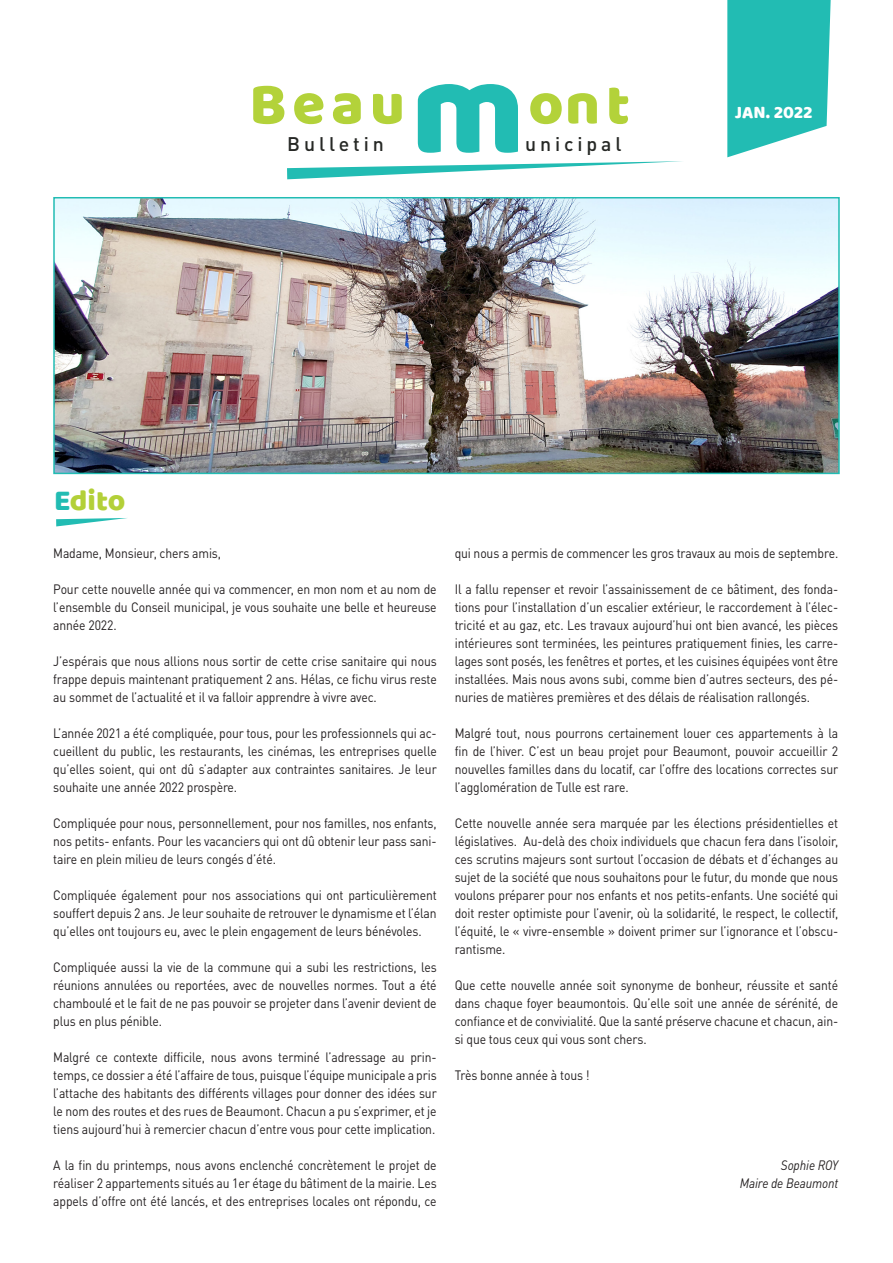
<style>
.page{position:relative;width:893px;height:1263px;background:#fff}
.page>*{position:absolute;margin:0;border:0;box-sizing:border-box;transform-origin:0 0}
.En-tête_-_Aligner_au{font:135px "Baloo";color:#22bcb3}
.En-tête_-_Aligner_au-2{font:60px "Baloo";letter-spacing:.1em;color:#b3d23a}
.t1{font:30px "Baloo";letter-spacing:-.005em;color:#b3d038}
.Sous-titre_-_Centrer{font:500 19.5px "DIN Pro";letter-spacing:.2em;color:#262825}
.t2{font:18px "Baloo";color:#fff}
.t3{font:13.5px/18px "DIN Pro";letter-spacing:-.01em;color:#231f20;text-align:justify;scale:.9 1}
.t4{font:italic 13.5px "DIN Pro";letter-spacing:-.01em;color:#231f20;scale:.9 1}
.s1{color:#22bcb3}
</style>
<div class="page">
<svg style="left:287px;top:161px;width:395px;height:18px"></svg>
<svg style="left:56px;top:518px;width:71px;height:8px"></svg>
<img style="left:56px;top:200px;width:781px;height:271px">
<div style="left:53px;top:197px;width:787px;height:277px;border:2px solid #22bcb3"></div>
<svg style="left:727px;top:0;width:104px;height:157px;background:#3cc4bc"></svg>
<p class="En-tête_-_Aligner_au-2" style="left:249px;top:67px;width:157px">Beau</p>
<p class="En-tête_-_Aligner_au" style="left:411px;top:26px;width:116px">m</p>
<p class="En-tête_-_Aligner_au-2" style="left:528px;top:67px;width:103px">ont</p>
<p class="Sous-titre_-_Centrer" style="left:287px;top:128px;width:98px">Bulletin</p>
<p class="Sous-titre_-_Centrer" style="left:525px;top:128px;width:98px">unicipal</p>
<p class="t2" style="left:735px;top:101px;width:79px">JAN. 2022</p>
<p class="t1" style="left:54px;top:482px;width:73px"><span class="s1">E</span>dito</p>
<p class="t3" style="left:53px;top:543px;width:188px">Madame, Monsieur, chers amis,</p>
<p class="t3" style="left:53px;top:579px;width:428px">Pour cette nouvelle année qui va commencer, en mon nom et au nom de l’ensemble du Conseil municipal, je vous souhaite une belle et heureuse année 2022.</p>
<p class="t3" style="left:53px;top:651px;width:428px">J’espérais que nous allions nous sortir de cette crise sanitaire qui nous frappe depuis maintenant pratiquement 2 ans. Hélas, ce fichu virus reste au sommet de l’actualité et il va falloir apprendre à vivre avec.</p>
<p class="t3" style="left:53px;top:723px;width:428px">L’année 2021 a été compliquée, pour tous, pour les professionnels qui ac&shy;cueillent du public, les restaurants, les cinémas, les entreprises quelle qu’elles soient, qui ont dû s’adapter aux contraintes sanitaires. Je leur souhaite une année 2022 prospère.</p>
<p class="t3" style="left:53px;top:813px;width:428px">Compliquée pour nous, personnellement, pour nos familles, nos enfants, nos petits- enfants. Pour les vacanciers qui ont dû obtenir leur pass sani&shy;taire en plein milieu de leurs congés d’été.</p>
<p class="t3" style="left:53px;top:885px;width:428px">Compliquée également pour nos associations qui ont particulièrement souffert depuis 2 ans. Je leur souhaite de retrouver le dynamisme et l’élan qu’elles ont toujours eu, avec le plein engagement de leurs bénévoles.</p>
<p class="t3" style="left:53px;top:957px;width:428px">Compliquée aussi la vie de la commune qui a subi les restrictions, les réunions annulées ou reportées, avec de nouvelles normes. Tout a été chamboulé et le fait de ne pas pouvoir se projeter dans l’avenir devient de plus en plus pénible.</p>
<p class="t3" style="left:53px;top:1047px;width:428px">Malgré ce contexte difficile, nous avons terminé l’adressage au prin&shy;temps, ce dossier a été l’affaire de tous, puisque l’équipe municipale a pris l’attache des habitants des différents villages pour donner des idées sur le nom des routes et des rues de Beaumont. Chacun a pu s’exprimer, et je tiens aujourd’hui à remercier chacun d’entre vous pour cette implication.</p>
<p class="t3" style="left:53px;top:1155px;width:428px">A la fin du printemps, nous avons enclenché concrètement le projet de réaliser 2 appartements situés au 1er étage du bâtiment de la mairie. Les appels d’offre ont été lancés, et des entreprises locales ont répondu, ce</p>
<p class="t3" style="left:455px;top:543px;width:428px">qui nous a permis de commencer les gros travaux au mois de septembre.</p>
<p class="t3" style="left:455px;top:579px;width:428px">Il a fallu repenser et revoir l’assainissement de ce bâtiment, des fonda&shy;tions pour l’installation d’un escalier extérieur, le raccordement à l’élec&shy;tricité et au gaz, etc. Les travaux aujourd’hui ont bien avancé, les pièces intérieures sont terminées, les peintures pratiquement finies, les carre&shy;lages sont posés, les fenêtres et portes, et les cuisines équipées vont être installées. Mais nous avons subi, comme bien d’autres secteurs, des pé&shy;nuries de matières premières et des délais de réalisation rallongés.</p>
<p class="t3" style="left:455px;top:723px;width:428px">Malgré tout, nous pourrons certainement louer ces appartements à la fin de l’hiver. C’est un beau projet pour Beaumont, pouvoir accueillir 2 nouvelles familles dans du locatif, car l’offre des locations correctes sur l’agglomération de Tulle est rare.</p>
<p class="t3" style="left:455px;top:813px;width:428px">Cette nouvelle année sera marquée par les élections présidentielles et législatives. Au-delà des choix individuels que chacun fera dans l’isoloir, ces scrutins majeurs sont surtout l’occasion de débats et d’échanges au sujet de la société que nous souhaitons pour le futur, du monde que nous voulons préparer pour nos enfants et nos petits-enfants. Une société qui doit rester optimiste pour l’avenir, où la solidarité, le respect, le collectif, l’équité, le « vivre-ensemble » doivent primer sur l’ignorance et l’obscu&shy;rantisme.</p>
<p class="t3" style="left:455px;top:975px;width:428px">Que cette nouvelle année soit synonyme de bonheur, réussite et santé dans chaque foyer beaumontois. Qu’elle soit une année de sérénité, de confiance et de convivialité. Que la santé préserve chacune et chacun, ain&shy;si que tous ceux qui vous sont chers.</p>
<p class="t3" style="left:455px;top:1065px;width:151px">Très bonne année à tous !</p>
<p class="t4" style="left:781px;top:1155px;width:65px">Sophie ROY</p>
<p class="t4" style="left:740px;top:1173px;width:111px">Maire de Beaumont</p>
</div>
